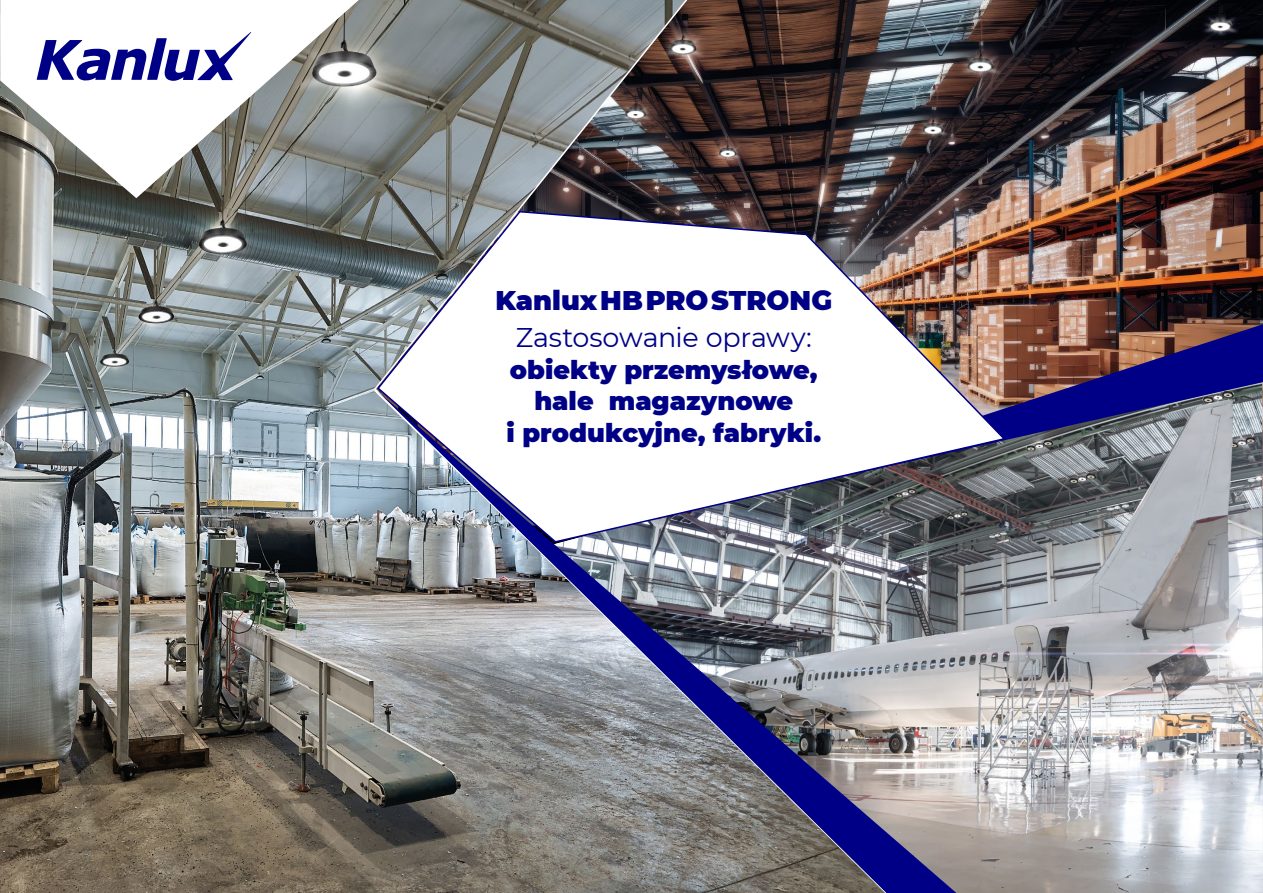
<style>
.page{position:relative;width:1263px;height:893px;background:#fff}
.page>*{position:absolute;margin:0;border:0;box-sizing:border-box;transform-origin:0 0}
.t1{font:27px "Montserrat";letter-spacing:-.01em;color:#000087}
.t2{font:900 27px "Montserrat";color:#000087}
.t3{font:900 25.5px/31.5px "Montserrat";color:#000087;text-align:center}
</style>
<div class="page">
<img style="left:0;top:0;width:373px;height:893px">
<img style="left:373px;top:0;width:890px;height:893px">
<img style="left:956px;top:511px;width:307px;height:382px">
<svg style="left:377px;top:544px;width:579px;height:349px;background:#81818c"></svg>
<img style="left:1007px;top:324px;width:256px;height:187px">
<svg style="left:0;top:0;width:359px;height:198px"></svg>
<svg style="left:37px;top:32px;width:214px;height:49px"></svg>
<img style="left:376px;top:210px;width:631px;height:334px">
<p class="t2" style="left:495px;top:280px;width:338px">Kanlux HB PRO STRONG</p>
<p class="t1" style="left:516px;top:319px;width:298px">Zastosowanie oprawy:</p>
<p class="t3" style="left:506px;top:352px;width:316px">obiekty przemysłowe, hale magazynowe<br>i produkcyjne, fabryki.</p>
</div>
